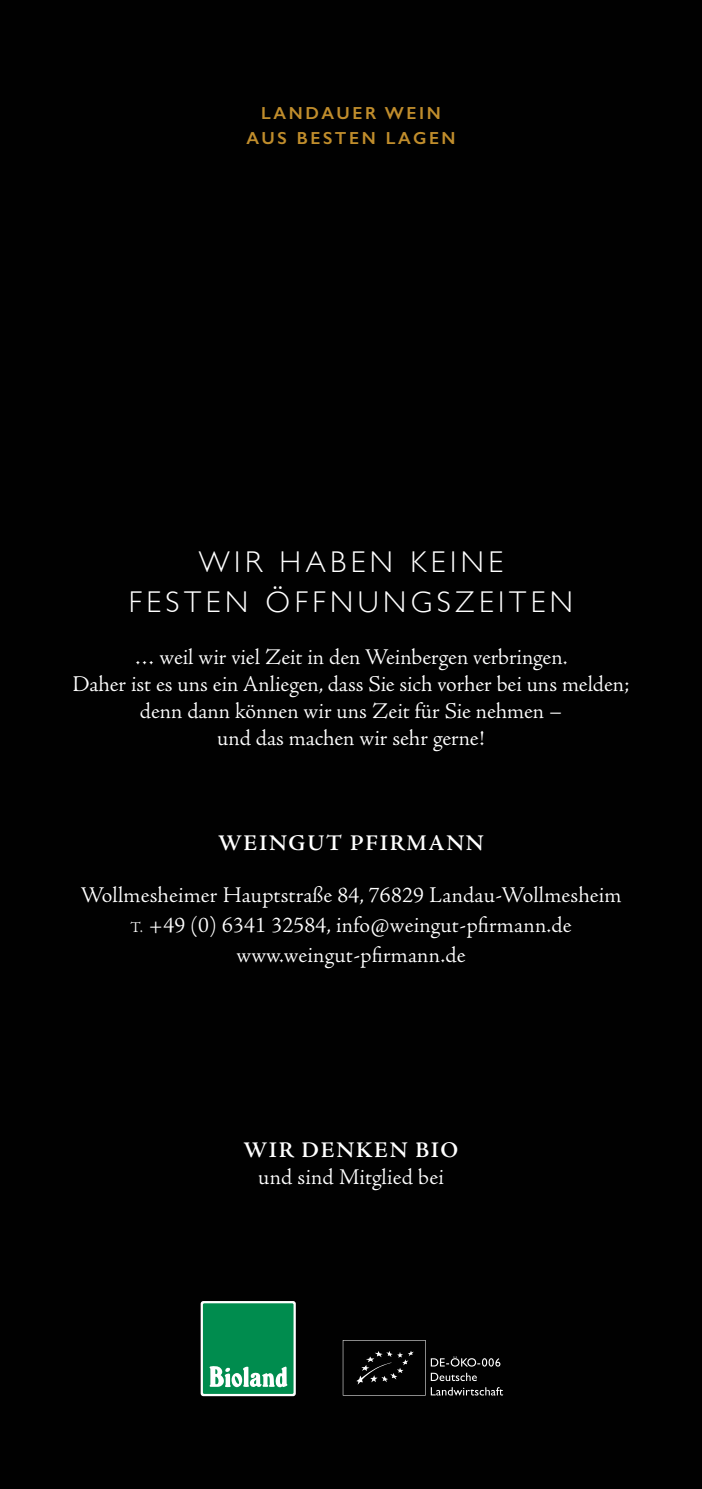
<style>
.page{position:relative;width:702px;height:1489px;background:#fff}
.page>*{position:absolute;margin:0;border:0;box-sizing:border-box;transform-origin:0 0}
.t1{font:300 30px/40px "Gill Sans";letter-spacing:.15em;color:#fff;text-align:center}
.t2{font:300 22.5px/27px "Adobe Jenson Pro";letter-spacing:.005em;color:#fff;text-align:center}
.t3{font:600 22.5px "Adobe Jenson Pro";letter-spacing:.075em;color:#fff}
.t4{font:600 17.5px/24.5px "Gill Sans";letter-spacing:.15em;color:#c08d2c;text-align:center}
.s1{font-size:15px}
</style>
<div class="page">
<div style="left:0;top:0;width:702px;height:1488px;background:#010101"></div>
<svg style="left:201px;top:1300px;width:95px;height:95px"></svg>
<div style="left:203px;top:1303px;width:90px;height:90px;background:#008c4e"></div>
<svg style="left:209px;top:1366px;width:78px;height:21px"></svg>
<svg style="left:431px;top:1387px;width:72px;height:8px"></svg>
<svg style="left:431px;top:1372px;width:46px;height:8px"></svg>
<svg style="left:431px;top:1356px;width:69px;height:10px"></svg>
<svg style="left:343px;top:1340px;width:82px;height:55px"></svg>
<p class="t4" style="left:246px;top:101px;width:211px">LANDAUER WEIN<br>AUS BESTEN LAGEN</p>
<h1 class="t1" style="left:129px;top:540px;width:446px">WIR HABEN KEINE<br>FESTEN ÖFFNUNGSZEITEN</h1>
<p class="t2" style="left:72px;top:643px;width:558px">… weil wir viel Zeit in den Weinbergen verbringen.<br>Daher ist es uns ein Anliegen, dass Sie sich vorher bei uns melden; denn dann können wir uns Zeit für Sie nehmen –<br>und das machen wir sehr gerne!</p>
<p class="t3" style="left:218px;top:830px;width:267px">WEINGUT PFIRMANN</p>
<p class="t2" style="left:80px;top:880px;width:542px;line-height:30px">Wollmesheimer Hauptstraße 84, 76829 Landau-Wollmesheim<br><span class="s1">T.</span> +49 (0) 6341 32584, info@weingut-pfirmann.de www.weingut-pfirmann.de</p>
<p class="t3" style="left:243px;top:1137px;width:216px">WIR DENKEN BIO</p>
<p class="t2" style="left:258px;top:1164px;width:187px">und sind Mitglied bei</p>
</div>
